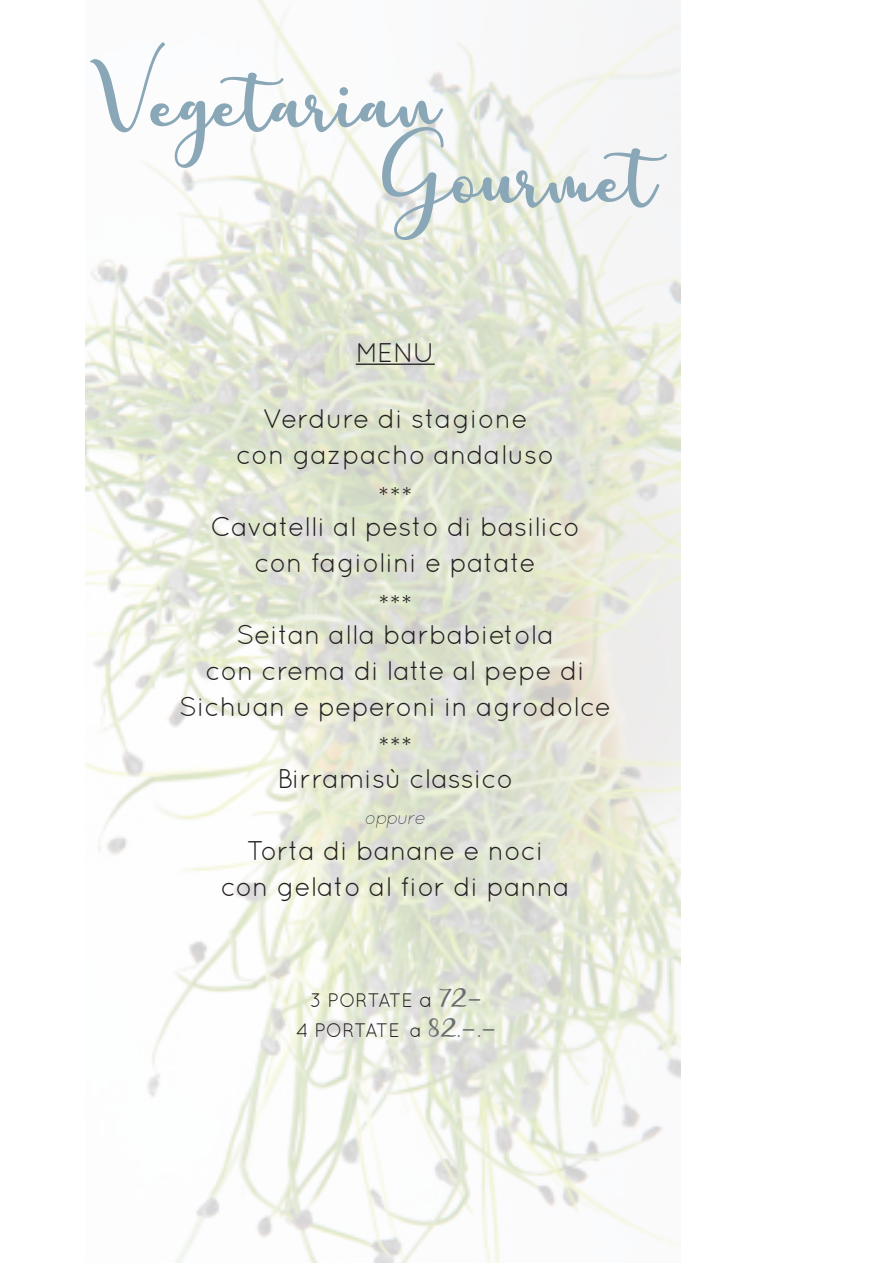
<style>
.page{position:relative;width:893px;height:1263px;background:#fff}
.page>*{position:absolute;margin:0;border:0;box-sizing:border-box;transform-origin:0 0}
.t1{font:63px "charlotte";color:#8aa7b8}
.t2{font:27px/36px "Quicksand";letter-spacing:-.005em;color:#231f20;text-align:center}
.t3{font:19.5px "Quicksand";letter-spacing:-.01em;color:#231f20}
.t4{font:italic 300 18px "Quicksand";letter-spacing:-.07em;color:#231f20}
.s1{font-size:21px}
.s2{font-family:"charlotte";font-size:21px;color:#696d6e}
</style>
<div class="page">
<img style="left:85px;top:0;width:595px;height:1263px">
<hr style="left:356px;top:363px;width:79px;height:2px;background:#231f20">
<p class="t1" style="left:100px;top:69px;width:342px">Vegetarian</p>
<p class="t1" style="left:377px;top:144px;width:316px">Gourmet</p>
<p class="t2" style="left:356px;top:334px;width:80px">MENU</p>
<p class="t2" style="left:263px;top:400px;width:266px">Verdure di stagione</p>
<p class="t2" style="left:236px;top:436px;width:320px">con gazpacho andaluso</p>
<p class="t2" style="left:378px;top:478px;width:36px">***</p>
<p class="t2" style="left:210px;top:508px;width:371px">Cavatelli al pesto di basilico</p>
<p class="t2" style="left:255px;top:544px;width:283px">con fagiolini e patate</p>
<p class="t2" style="left:378px;top:586px;width:36px">***</p>
<p class="t2" style="left:236px;top:616px;width:319px">Seitan alla barbabietola</p>
<p class="t2" style="left:179px;top:652px;width:434px">con crema di latte al pepe di<br>Sichuan e peperoni in agrodolce</p>
<p class="t2" style="left:378px;top:728px;width:36px">***</p>
<p class="t2" style="left:277px;top:760px;width:237px">Birramisù classico</p>
<p class="t4" style="left:365px;top:807px;width:62px">oppure</p>
<p class="t2" style="left:247px;top:832px;width:298px">Torta di banane e noci</p>
<p class="t2" style="left:221px;top:868px;width:351px">con gelato al fior di panna</p>
<p class="t3" style="left:310px;top:989px;width:175px">3 PORTATE <span class="s1">a</span> <span class="s2">72-</span></p>
<p class="t3" style="left:296px;top:1019px;width:203px">4 PORTATE a <span class="s2">82.-.-</span></p>
</div>
